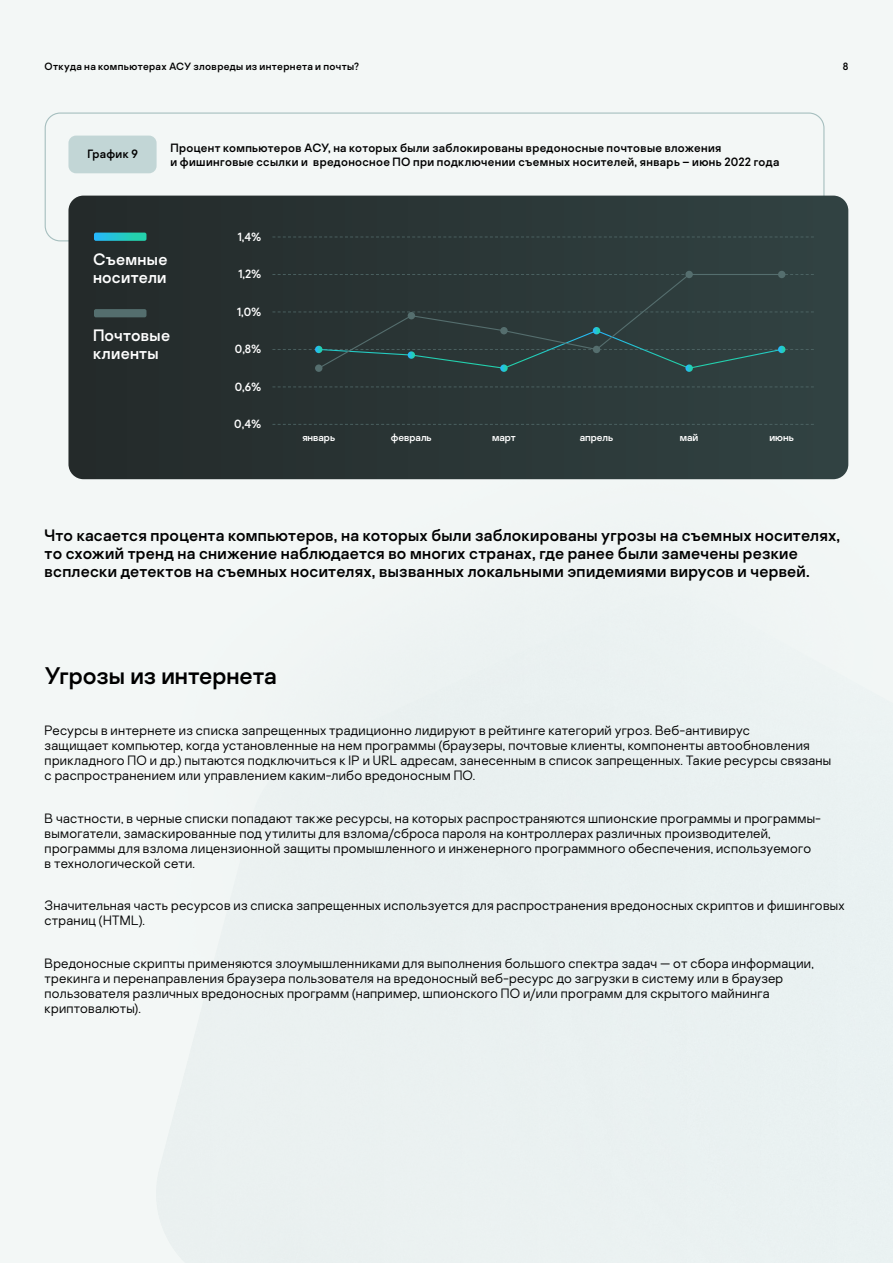
<style>
.page{position:relative;width:893px;height:1263px;background:#f3f7f6}
.page>*{position:absolute;margin:0;border:0;box-sizing:border-box;transform-origin:0 0}
.t1{font:24px "Kaspersky Sans";color:#000}
.t2{font:16.5px/18px "Kaspersky Sans";letter-spacing:.015em;color:#000}
.t3{font:16.5px/18px "Kaspersky Sans";letter-spacing:.015em;color:#fff}
.t4{font:300 13.5px/15px "Kaspersky Sans";letter-spacing:.02em;color:#000}
.t5{font:12px/13.5px "Kaspersky Sans";letter-spacing:.03em;color:#000}
.t6{font:11.85px "Kaspersky Sans";color:#fff}
.t7{font:10.5px "Kaspersky Sans";letter-spacing:.03em;color:#000}
.t8{font:10.35px "Kaspersky Sans";color:#fff}
</style>
<div class="page">
<div style="left:68px;top:136px;width:89px;height:37px;background:#c2d6d6;border-radius:8px"></div>
<svg style="left:68px;top:196px;width:780px;height:283px;background:#2a3535"></svg>
<svg style="left:94px;top:233px;width:52px;height:8px"></svg>
<div style="left:94px;top:309px;width:52px;height:8px;background:#546e6e;border-radius:2px"></div>
<svg style="left:272px;top:424px;width:542px;height:1px"></svg>
<svg style="left:272px;top:387px;width:542px;height:1px"></svg>
<svg style="left:272px;top:312px;width:542px;height:1px"></svg>
<svg style="left:272px;top:274px;width:542px;height:1px"></svg>
<svg style="left:272px;top:237px;width:542px;height:1px"></svg>
<svg style="left:272px;top:327px;width:542px;height:45px;background:#2b3939"></svg>
<div style="left:317px;top:273px;width:466px;height:97px;background:#2c3a3a"></div>
<div style="left:315px;top:364px;width:7px;height:8px;background:#556e6e;border-radius:50%"></div>
<div style="left:408px;top:312px;width:7px;height:7px;background:#556e6e;border-radius:50%"></div>
<div style="left:500px;top:327px;width:8px;height:7px;background:#556e6e;border-radius:50%"></div>
<div style="left:593px;top:346px;width:7px;height:7px;background:#556e6e;border-radius:50%"></div>
<div style="left:685px;top:271px;width:8px;height:7px;background:#556e6e;border-radius:50%"></div>
<div style="left:778px;top:271px;width:7px;height:7px;background:#556e6e;border-radius:50%"></div>
<p class="t7" style="left:45px;top:60px;width:316px">Откуда на компьютерах АСУ зловреды из интернета и почты?</p>
<p class="t7" style="left:843px;top:60px;width:7px">8</p>
<p class="t5" style="left:87px;top:147px;width:52px">График 9</p>
<p class="t5" style="left:170px;top:141px;width:610px">Процент компьютеров АСУ, на которых были заблокированы вредоносные почтовые вложения<br>и фишинговые ссылки и вредоносное ПО при подключении съемных носителей, январь – июнь 2022 года</p>
<p class="t6" style="left:238px;top:230px;width:25px">1,4%</p>
<p class="t3" style="left:93px;top:250px;width:76px">Съемные носители</p>
<p class="t3" style="left:93px;top:327px;width:79px">Почтовые клиенты</p>
<p class="t6" style="left:239px;top:267px;width:24px">1,2%</p>
<p class="t6" style="left:237px;top:305px;width:26px">1,0%</p>
<p class="t6" style="left:235px;top:342px;width:28px">0,8%</p>
<p class="t6" style="left:235px;top:379px;width:28px">0,6%</p>
<p class="t6" style="left:234px;top:417px;width:29px">0,4%</p>
<p class="t8" style="left:302px;top:431px;width:34px">январь</p>
<p class="t8" style="left:391px;top:431px;width:42px">февраль</p>
<p class="t8" style="left:492px;top:431px;width:25px">март</p>
<p class="t8" style="left:580px;top:431px;width:35px">апрель</p>
<p class="t8" style="left:680px;top:431px;width:20px">май</p>
<p class="t8" style="left:769px;top:431px;width:26px">июнь</p>
<p class="t2" style="left:45px;top:526px;width:797px">Что касается процента компьютеров, на которых были заблокированы угрозы на съемных носителях, то схожий тренд на снижение наблюдается во многих странах, где ранее были замечены резкие всплески детектов на съемных носителях, вызванных локальными эпидемиями вирусов и червей.</p>
<h1 class="t1" style="left:45px;top:661px;width:234px">Угрозы из интернета</h1>
<p class="t4" style="left:45px;top:723px;width:788px">Ресурсы в интернете из списка запрещенных традиционно лидируют в рейтинге категорий угроз. Веб-антивирус<br>защищает компьютер, когда установленные на нем программы (браузеры, почтовые клиенты, компоненты автообновления прикладного ПО и др.) пытаются подключиться к IP и URL адресам, занесенным в список запрещенных. Такие ресурсы связаны с распространением или управлением каким-либо вредоносным ПО.</p>
<p class="t4" style="left:45px;top:810px;width:778px">В частности, в черные списки попадают также ресурсы, на которых распространяются шпионские программы и программы&shy;вымогатели, замаскированные под утилиты для взлома/сброса пароля на контроллерах различных производителей, программы для взлома лицензионной защиты промышленного и инженерного программного обеспечения, используемого<br>в технологической сети.</p>
<p class="t4" style="left:45px;top:897px;width:801px">Значительная часть ресурсов из списка запрещенных используется для распространения вредоносных скриптов и фишинговых страниц (HTML).</p>
<p class="t4" style="left:45px;top:956px;width:771px">Вредоносные скрипты применяются злоумышленниками для выполнения большого спектра задач — от сбора информации, трекинга и перенаправления браузера пользователя на вредоносный веб-ресурс до загрузки в систему или в браузер пользователя различных вредоносных программ (например, шпионского ПО и/или программ для скрытого майнинга криптовалюты).</p>
</div>
